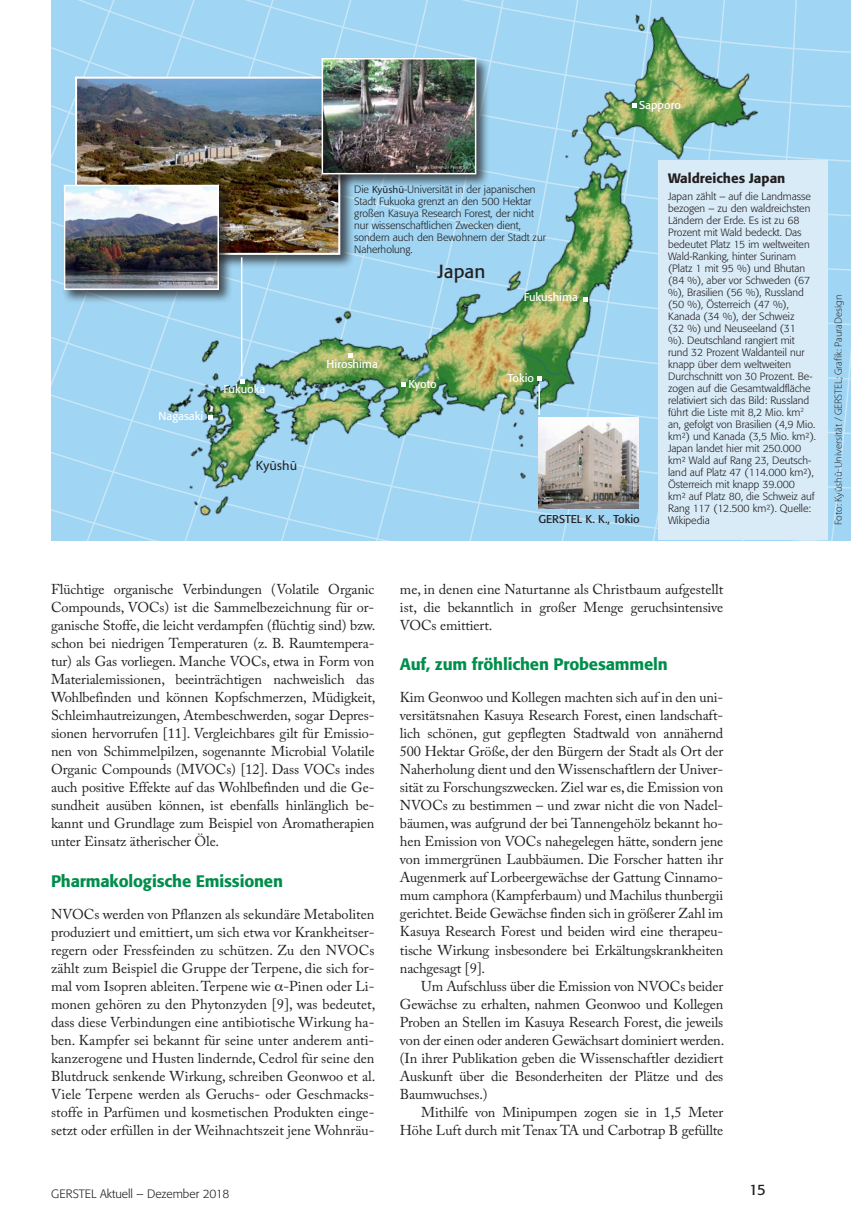
<style>
.page{position:relative;width:851px;height:1221px;background:#fff}
.page>*{position:absolute;margin:0;border:0;box-sizing:border-box;transform-origin:0 0}
.t1{font:18.75px "Formata";color:#231f20}
.t2{font:500 16.5px "Formata";letter-spacing:-.01em;color:#008e4c}
.t3{font:15px "Formata";color:#231f20}
.t4{font:14.25px/18px "Adobe Caslon Pro";letter-spacing:-.01em;color:#231f20;text-align:justify}
.t5{font:500 13.5px "Formata";color:#231f20}
.t6{font:13.5px "Myriad Pro";color:#231f20}
.t7{font:300 12px "Formata";color:#231f20}
.t8{font:11.25px "Formata";color:#fff}
.t9{font:11.25px "Formata";color:#231f20}
.t10{font:300 10.5px/12px "Formata";color:#231f20}
.t11{font:300 10.5px "Myriad Pro";color:#231f20}
.s1{font-family:"Myriad Pro";font-weight:400}
</style>
<div class="page">
<svg style="left:51px;top:0;width:799px;height:541px;background:#9acbd8"></svg>
<hr style="left:538px;top:384px;width:2px;height:31px;background:#fff">
<img style="left:538px;top:417px;width:100px;height:91px">
<div style="left:73px;top:74px;width:281px;height:195px;background:#231f20;opacity:.75"></div>
<img style="left:78px;top:80px;width:259px;height:172px">
<div style="left:75px;top:77px;width:265px;height:178px;border:2px solid #fff"></div>
<div style="left:319px;top:56px;width:171px;height:133px;background:#231f20;opacity:.75"></div>
<img style="left:324px;top:61px;width:149px;height:110px">
<div style="left:321px;top:58px;width:155px;height:116px;border:2px solid #fff"></div>
<div style="left:62px;top:182px;width:171px;height:122px;background:#231f20;opacity:.75"></div>
<img style="left:67px;top:188px;width:149px;height:99px">
<div style="left:64px;top:185px;width:155px;height:105px;border:2px solid #fff"></div>
<hr style="left:241px;top:257px;width:1px;height:119px;background:#fff">
<div style="left:658px;top:161px;width:169px;height:379px;background:#d9ebf7"></div>
<p class="t8" style="left:639px;top:98px;width:43px">Sapporo</p>
<p class="t8" style="left:158px;top:409px;width:46px">Nagasaki</p>
<p class="t8" style="left:223px;top:382px;width:43px">Fukuoka</p>
<p class="t6" style="left:256px;top:457px;width:43px">Kyūshū</p>
<p class="t10" style="left:354px;top:183px;width:193px">Die <span class="s1">Kyūshū</span>-Universität in der japanischen Stadt Fukuoka grenzt an den 500 Hektar großen Kasuya Research Forest, der nicht nur wissenschaftlichen Zwecken dient, sondern auch den Bewohnern der Stadt zur Naherholung.</p>
<p class="t8" style="left:326px;top:357px;width:53px">Hiroshima</p>
<h1 class="t1" style="left:437px;top:260px;width:49px">Japan</h1>
<p class="t8" style="left:524px;top:290px;width:56px">Fukushima</p>
<p class="t8" style="left:408px;top:377px;width:30px">Kyoto</p>
<p class="t8" style="left:507px;top:371px;width:28px">Tokio</p>
<p class="t9" style="left:538px;top:512px;width:103px">GERSTEL K. K., Tokio</p>
<p class="t5" style="left:668px;top:170px;width:119px">Waldreiches Japan</p>
<p class="t10" style="left:668px;top:190px;width:149px">Japan zählt – auf die Landmasse bezogen – zu den waldreichsten<br>Ländern der Erde. Es ist zu 68<br>Prozent mit Wald bedeckt. Das bedeutet Platz 15 im weltweiten<br>Wald-Ranking, hinter Surinam (Platz 1 mit 95 %) und Bhutan (84 %), aber vor Schweden (67 %), Brasilien (56 %), Russland (50 %), Österreich (47 %),<br>Kanada (34 %), der Schweiz<br>(32 %) und Neuseeland (31<br>%). Deutschland rangiert mit rund 32 Prozent Waldanteil nur knapp über dem weltweiten<br>Durchschnitt von 30 Prozent. Be&shy;zogen auf die Gesamtwaldfläche relativiert sich das Bild: Russland führt die Liste mit 8,2 Mio. km<sup>2 </sup>an, gefolgt von Brasilien (4,9 Mio. km²) und Kanada (3,5 Mio. km²).<br>Japan landet hier mit 250.000 km² Wald auf Rang 23, Deutsch&shy;land auf Platz 47 (114.000 km²),<br>Österreich mit knapp 39.000<br>km² auf Platz 80, die Schweiz auf<br>Rang 117 (12.500 km²). Quelle:<br>Wikipedia</p>
<p class="t11" style="left:832px;top:525px;width:232px;rotate:-90deg">Foto: Kyūshū-Universität / GERSTEL; Grafik: PauraDesign</p>
<p class="t4" style="left:51px;top:580px;width:326px">Flüchtige organische Verbindungen (Volatile Organic Compounds, VOCs) ist die Sammelbezeichnung für or&shy;ganische Stoffe, die leicht verdampfen (flüchtig sind) bzw. schon bei niedrigen Temperaturen (z. B. Raumtempera&shy;tur) als Gas vorliegen. Manche VOCs, etwa in Form von Materialemissionen, beeinträchtigen nachweislich das Wohlbefinden und können Kopfschmerzen, Müdigkeit, Schleimhautreizungen, Atembeschwerden, sogar Depres&shy;sionen hervorrufen [11]. Vergleichbares gilt für Emissio&shy;nen von Schimmelpilzen, sogenannte Microbial Volatile Organic Compounds (MVOCs) [12]. Dass VOCs indes auch positive Effekte auf das Wohlbefinden und die Ge&shy;sundheit ausüben können, ist ebenfalls hinlänglich be&shy;kannt und Grundlage zum Beispiel von Aromatherapien unter Einsatz ätherischer Öle.</p>
<p class="t2" style="left:51px;top:870px;width:233px">Pharmakologische Emissionen</p>
<p class="t4" style="left:51px;top:904px;width:326px">NVOCs werden von Pflanzen als sekundäre Metaboliten produziert und emittiert, um sich etwa vor Krankheitser&shy;regern oder Fressfeinden zu schützen. Zu den NVOCs zählt zum Beispiel die Gruppe der Terpene, die sich for&shy;mal vom Isopren ableiten. Terpene wie -Pinen oder Li&shy;monen gehören zu den Phytonzyden [9], was bedeutet, dass diese Verbindungen eine antibiotische Wirkung ha&shy;ben. Kampfer sei bekannt für seine unter anderem anti&shy;kanzerogene und Husten lindernde, Cedrol für seine den Blutdruck senkende Wirkung, schreiben Geonwoo et al.<br>Viele Terpene werden als Geruchs- oder Geschmacks&shy;stoffe in Parfümen und kosmetischen Produkten einge&shy;setzt oder erfüllen in der Weihnachtszeit jene Wohnräu-</p>
<p class="t4" style="left:400px;top:580px;width:325px">me, in denen eine Naturtanne als Christbaum aufgestellt ist, die bekanntlich in großer Menge geruchsintensive VOCs emittiert.</p>
<p class="t2" style="left:400px;top:654px;width:269px">Auf, zum fröhlichen Probesammeln</p>
<p class="t4" style="left:400px;top:688px;width:325px">Kim Geonwoo und Kollegen machten sich auf in den uni&shy;versitätsnahen Kasuya Research Forest, einen landschaft&shy;lich schönen, gut gepflegten Stadtwald von annähernd 500 Hektar Größe, der den Bürgern der Stadt als Ort der Naherholung dient und den Wissenschaftlern der Univer&shy;sität zu Forschungszwecken. Ziel war es, die Emission von NVOCs zu bestimmen – und zwar nicht die von Nadel&shy;bäumen, was aufgrund der bei Tannengehölz bekannt ho&shy;hen Emission von VOCs nahegelegen hätte, sondern jene von immergrünen Laubbäumen. Die Forscher hatten ihr Augenmerk auf Lorbeergewächse der Gattung Cinnamo&shy;mum camphora (Kampferbaum) und Machilus thunbergii gerichtet. Beide Gewächse finden sich in größerer Zahl im Kasuya Research Forest und beiden wird eine therapeu&shy;tische Wirkung insbesondere bei Erkältungskrankheiten nachgesagt [9].</p>
<p class="t4" style="left:400px;top:976px;width:326px;text-indent:21px">Um Aufschluss über die Emission von NVOCs beider Gewächse zu erhalten, nahmen Geonwoo und Kollegen Proben an Stellen im Kasuya Research Forest, die jeweils von der einen oder anderen Gewächsart dominiert werden. (In ihrer Publikation geben die Wissenschaftler dezidiert Auskunft über die Besonderheiten der Plätze und des Baumwuchses.)</p>
<p class="t4" style="left:400px;top:1102px;width:325px;text-align:right">Mithilfe von Minipumpen zogen sie in 1,5 Meter<br>Höhe Luft durch mit Tenax TA und Carbotrap B gefüllte</p>
<p class="t7" style="left:51px;top:1186px;width:180px">GERSTEL Aktuell – Dezember 2018</p>
<p class="t3" style="left:748px;top:1180px;width:18px">15</p>
</div>
